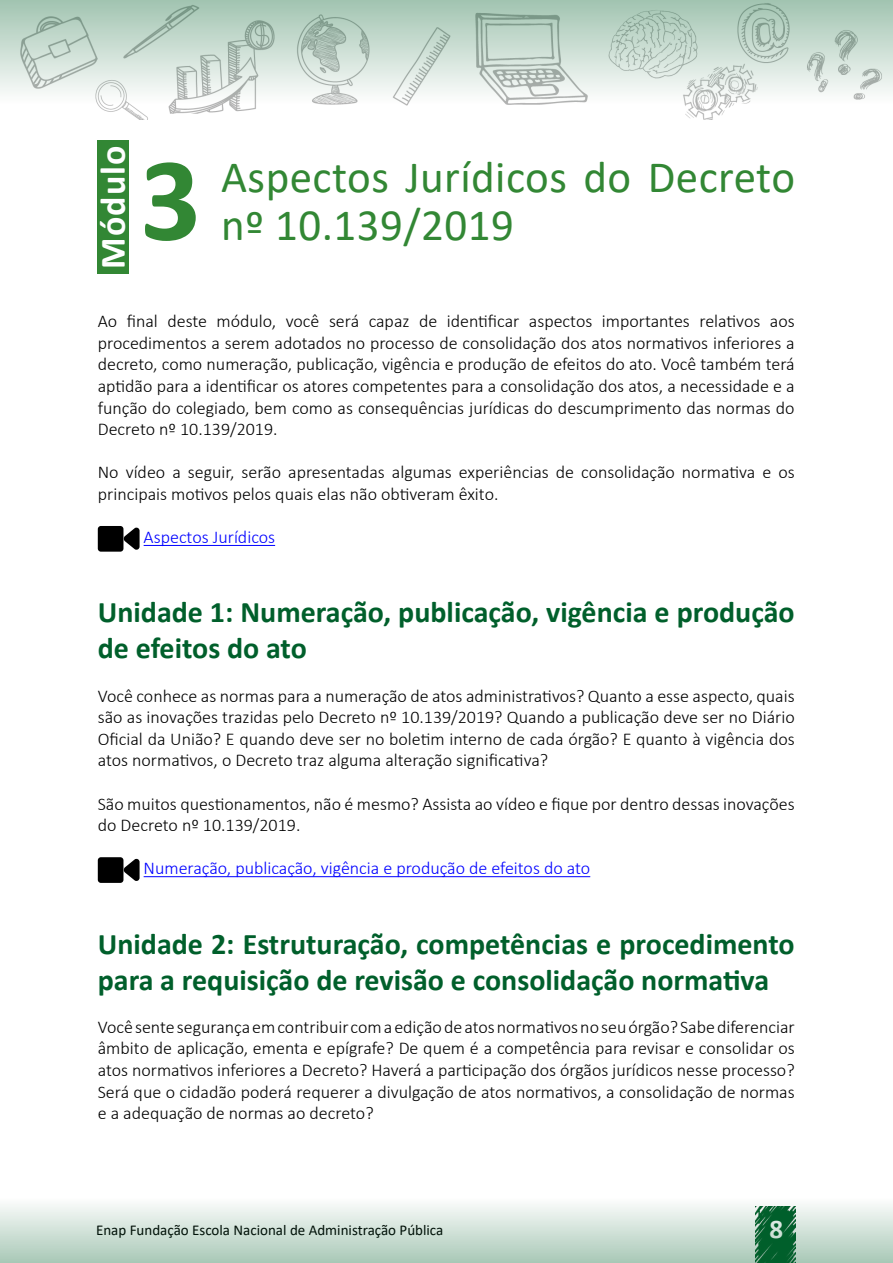
<style>
.page{position:relative;width:893px;height:1263px;background:#fff}
.page>*{position:absolute;margin:0;border:0;box-sizing:border-box;transform-origin:0 0}
.t1{font:700 120px "Calibri";color:#328734}
.t2{font:45px "Calibri";letter-spacing:.01em;color:#328734}
.t3{font:700 36px "Calibri";letter-spacing:.03em;color:#fff}
.t4{font:700 30px/36px "Calibri";color:#005f2b}
.t5{font:700 27px "Calibri";color:#fff}
.t6{font:300 18px/21.6px "Calibri";color:#000;text-align:justify}
.t7{font:300 18px "Calibri";color:#00f}
.t8{font:15px "Calibri";color:#000}
</style>
<div class="page">
<svg style="left:0;top:0;width:893px;height:120px"></svg>
<svg style="left:0;top:1205px;width:893px;height:58px;background:#c5dace"></svg>
<hr style="left:144px;top:545px;width:131px;height:1px;background:#00f">
<hr style="left:144px;top:876px;width:446px;height:1px;background:#00f">
<div style="left:98px;top:526px;width:25px;height:26px;background:#000;border-radius:3px"></div>
<svg style="left:123px;top:527px;width:17px;height:23px"></svg>
<div style="left:98px;top:857px;width:25px;height:26px;background:#000;border-radius:3px"></div>
<svg style="left:123px;top:858px;width:17px;height:24px"></svg>
<div style="left:98px;top:140px;width:31px;height:134px;background:#328734"></div>
<h3 class="t3" style="left:87px;top:269px;width:125px;rotate:-90deg">Módulo</h3>
<h1 class="t1" style="left:140px;top:115px;width:62px">3</h1>
<h2 class="t2" style="left:221px;top:146px;width:575px">Aspectos Jurídicos do Decreto</h2>
<h2 class="t2" style="left:221px;top:194px;width:294px">nº 10.139/2019</h2>
<p class="t6" style="left:98px;top:310px;width:698px">Ao final deste módulo, você será capaz de identificar aspectos importantes relativos aos procedimentos a serem adotados no processo de consolidação dos atos normativos inferiores a decreto, como numeração, publicação, vigência e produção de efeitos do ato. Você também terá aptidão para a identificar os atores competentes para a consolidação dos atos, a necessidade e a função do colegiado, bem como as consequências jurídicas do descumprimento das normas do Decreto nº 10.139/2019.</p>
<p class="t6" style="left:98px;top:461px;width:698px">No vídeo a seguir, serão apresentadas algumas experiências de consolidação normativa e os principais motivos pelos quais elas não obtiveram êxito.</p>
<p class="t7" style="left:144px;top:526px;width:133px">Aspectos Jurídicos</p>
<h3 class="t4" style="left:98px;top:594px;width:698px">Unidade 1: Numeração, publicação, vigência e produção de efeitos do ato</h3>
<p class="t6" style="left:98px;top:685px;width:698px">Você conhece as normas para a numeração de atos administrativos? Quanto a esse aspecto, quais são as inovações trazidas pelo Decreto nº 10.139/2019? Quando a publicação deve ser no Diário Oficial da União? E quando deve ser no boletim interno de cada órgão? E quanto à vigência dos atos normativos, o Decreto traz alguma alteração significativa?</p>
<p class="t6" style="left:98px;top:793px;width:698px">São muitos questionamentos, não é mesmo? Assista ao vídeo e fique por dentro dessas inovações do Decreto nº 10.139/2019.</p>
<p class="t7" style="left:144px;top:857px;width:448px">Numeração, publicação, vigência e produção de efeitos do ato</p>
<h3 class="t4" style="left:98px;top:925px;width:698px">Unidade 2: Estruturação, competências e procedimento para a requisição de revisão e consolidação normativa</h3>
<p class="t6" style="left:98px;top:1016px;width:698px">Você sente segurança em contribuir com a edição de atos normativos no seu órgão? Sabe diferenciar âmbito de aplicação, ementa e epígrafe? De quem é a competência para revisar e consolidar os atos normativos inferiores a Decreto? Haverá a participação dos órgãos jurídicos nesse processo?<br>Será que o cidadão poderá requerer a divulgação de atos normativos, a consolidação de normas e a adequação de normas ao decreto?</p>
<p class="t8" style="left:96px;top:1220px;width:349px">Enap Fundação Escola Nacional de Administração Pública</p>
<h3 class="t5" style="left:769px;top:1210px;width:15px">8</h3>
</div>
